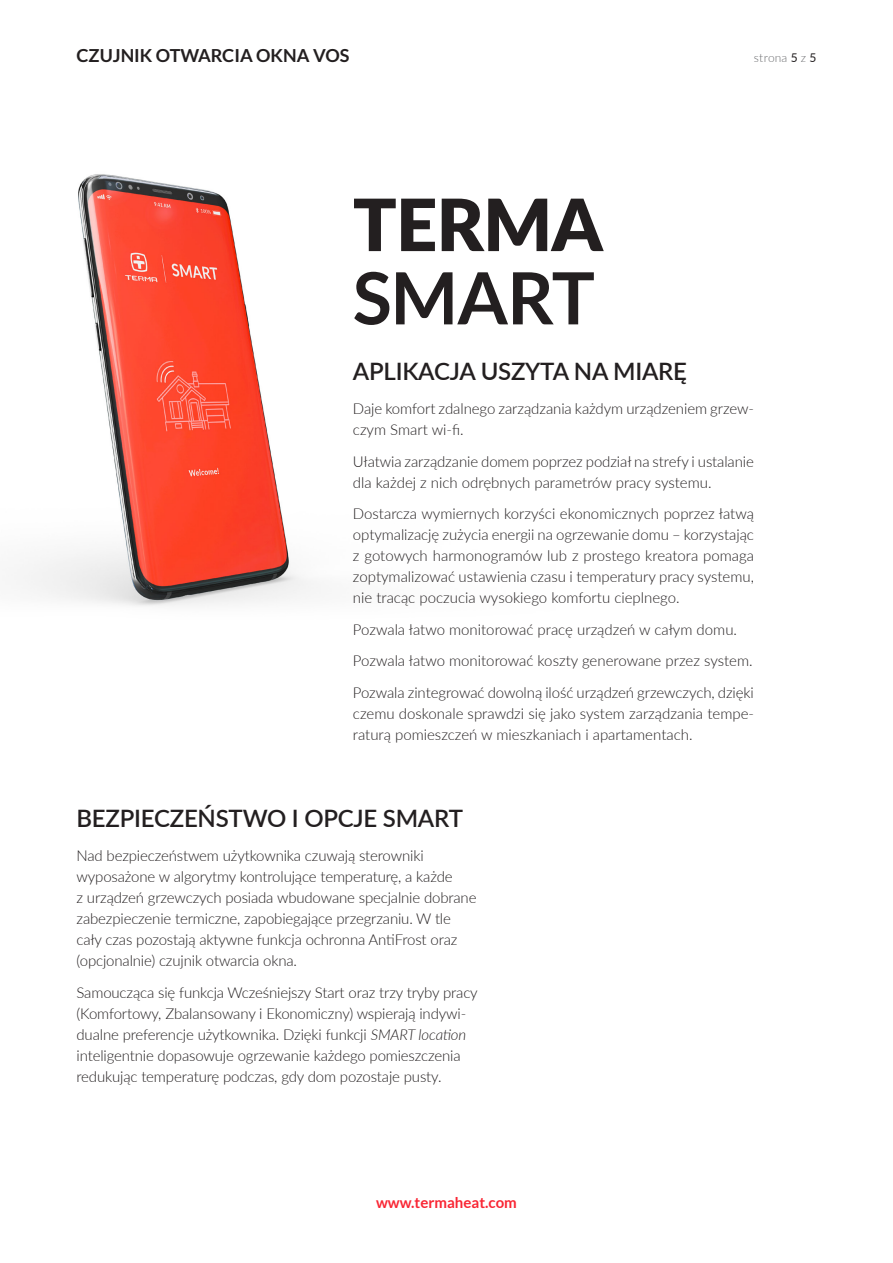
<style>
.page{position:relative;width:893px;height:1263px;background:#fff}
.page>*{position:absolute;margin:0;border:0;box-sizing:border-box;transform-origin:0 0}
.Nagłówek_1{font:900 72px "Lato";letter-spacing:-.01em;color:#231f20}
.Nagłówek_1-2{font:700 72px "Lato";letter-spacing:-.01em;color:#231f20}
.Nagłówek_1-3{font:600 24px "Lato";letter-spacing:-.01em;color:#231f20}
.t1{font:700 18px "Lato";color:#231f20}
.Tekst_10_pkt{font:300 15px/21px "Lato";letter-spacing:-.01em;color:#231f20}
.t2{font:700 15px "Lato";color:#f92634}
.t3{font:300 12px "Lato";letter-spacing:.015em;color:#6c6d70}
.s1{font-weight:400;color:#231f20}
.s2{font-style:italic}
</style>
<div class="page">
<img style="left:23px;top:174px;width:295px;height:432px">
<p class="t1" style="left:77px;top:45px;width:274px">CZUJNIK OTWARCIA OKNA VOS</p>
<p class="Nagłówek_1" style="left:353px;top:171px;width:251px">TERMA</p>
<p class="Nagłówek_1-2" style="left:353px;top:257px;width:243px">SMART</p>
<p class="t3" style="left:754px;top:49px;width:64px">strona <span class="s1">5</span> z <span class="s1">5</span></p>
<p class="Nagłówek_1-3" style="left:353px;top:354px;width:336px">APLIKACJA USZYTA NA MIARĘ</p>
<p class="Tekst_10_pkt" style="left:353px;top:398px;width:403px">Daje komfort zdalnego zarządzania każdym urządzeniem grzew&shy;czym Smart wi-fi.</p>
<p class="Tekst_10_pkt" style="left:353px;top:450px;width:402px">Ułatwia zarządzanie domem poprzez podział na strefy i ustalanie dla każdej z nich odrębnych parametrów pracy systemu.</p>
<p class="Tekst_10_pkt" style="left:353px;top:503px;width:403px;text-align:justify">Dostarcza wymiernych korzyści ekonomicznych poprzez łatwą optymalizację zużycia energii na ogrzewanie domu – korzystając z gotowych harmonogramów lub z prostego kreatora pomaga zoptymalizować ustawienia czasu i temperatury pracy systemu, nie tracąc poczucia wysokiego komfortu cieplnego.</p>
<p class="Tekst_10_pkt" style="left:353px;top:618px;width:386px">Pozwala łatwo monitorować pracę urządzeń w całym domu.</p>
<p class="Tekst_10_pkt" style="left:353px;top:650px;width:401px">Pozwala łatwo monitorować koszty generowane przez system.</p>
<p class="Tekst_10_pkt" style="left:353px;top:681px;width:403px;text-align:justify">Pozwala zintegrować dowolną ilość urządzeń grzewczych, dzięki czemu doskonale sprawdzi się jako system zarządzania tempe&shy;raturą pomieszczeń w mieszkaniach i apartamentach.</p>
<p class="Nagłówek_1-3" style="left:77px;top:801px;width:388px">BEZPIECZEŃSTWO I OPCJE SMART</p>
<p class="Tekst_10_pkt" style="left:77px;top:845px;width:401px">Nad bezpieczeństwem użytkownika czuwają sterowniki wyposażone w algorytmy kontrolujące temperaturę, a każde<br>z urządzeń grzewczych posiada wbudowane specjalnie dobrane zabezpieczenie termiczne, zapobiegające przegrzaniu. W tle cały czas pozostają aktywne funkcja ochronna AntiFrost oraz (opcjonalnie) czujnik otwarcia okna.</p>
<p class="Tekst_10_pkt" style="left:77px;top:981px;width:403px">Samoucząca się funkcja Wcześniejszy Start oraz trzy tryby pracy (Komfortowy, Zbalansowany i Ekonomiczny) wspierają indywi&shy;dualne preferencje użytkownika. Dzięki funkcji <span class="s2">SMART location </span>inteligentnie dopasowuje ogrzewanie każdego pomieszczenia redukując temperaturę podczas, gdy dom pozostaje pusty.</p>
<p class="t2" style="left:376px;top:1194px;width:142px">www.termaheat.com</p>
</div>
